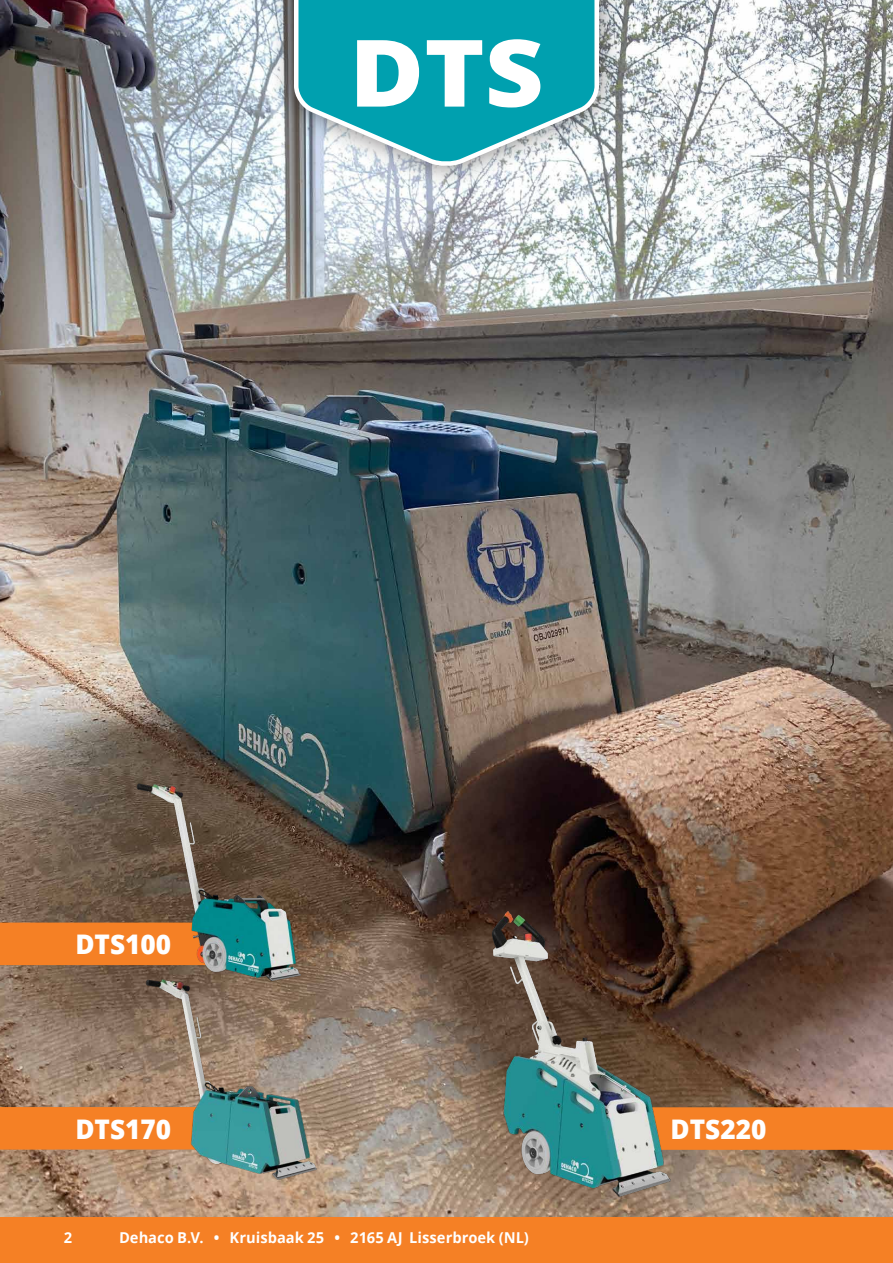
<style>
.page{position:relative;width:893px;height:1263px;background:#fff}
.page>*{position:absolute;margin:0;border:0;box-sizing:border-box;transform-origin:0 0}
.t1{font:800 93px "Open Sans";color:#fff;scale:1.1 1}
.t2{font:800 27px "Open Sans";color:#fff}
.t3{font:700 15px "Open Sans";color:#fff}
</style>
<div class="page">
<div style="left:0;top:1216px;width:893px;height:47px;background:#f58025"></div>
<img style="left:0;top:0;width:893px;height:1216px">
<div style="left:0;top:922px;width:124px;height:43px;background:#f58025"></div>
<div style="left:0;top:1107px;width:106px;height:42px;background:#f58025"></div>
<div style="left:671px;top:1107px;width:222px;height:43px;background:#f58025"></div>
<div style="left:270px;top:0;width:353px;height:189px;background:#231f20;opacity:.6"></div>
<svg style="left:292px;top:0;width:309px;height:170px;background:#33abb7"></svg>
<img style="left:469px;top:873px;width:202px;height:325px">
<img style="left:106px;top:934px;width:233px;height:264px">
<img style="left:124px;top:747px;width:193px;height:264px">
<h1 class="t1" style="left:349px;top:2px;width:178px">DTS</h1>
<h2 class="t2" style="left:75px;top:924px;width:97px">DTS100</h2>
<h2 class="t2" style="left:75px;top:1108px;width:97px">DTS170</h2>
<h2 class="t2" style="left:671px;top:1108px;width:97px">DTS220</h2>
<p class="t3" style="left:64px;top:1226px;width:10px">2</p>
<p class="t3" style="left:119px;top:1226px;width:411px">Dehaco B.V. • Kruisbaak 25 • 2165 AJ Lisserbroek (NL)</p>
</div>
